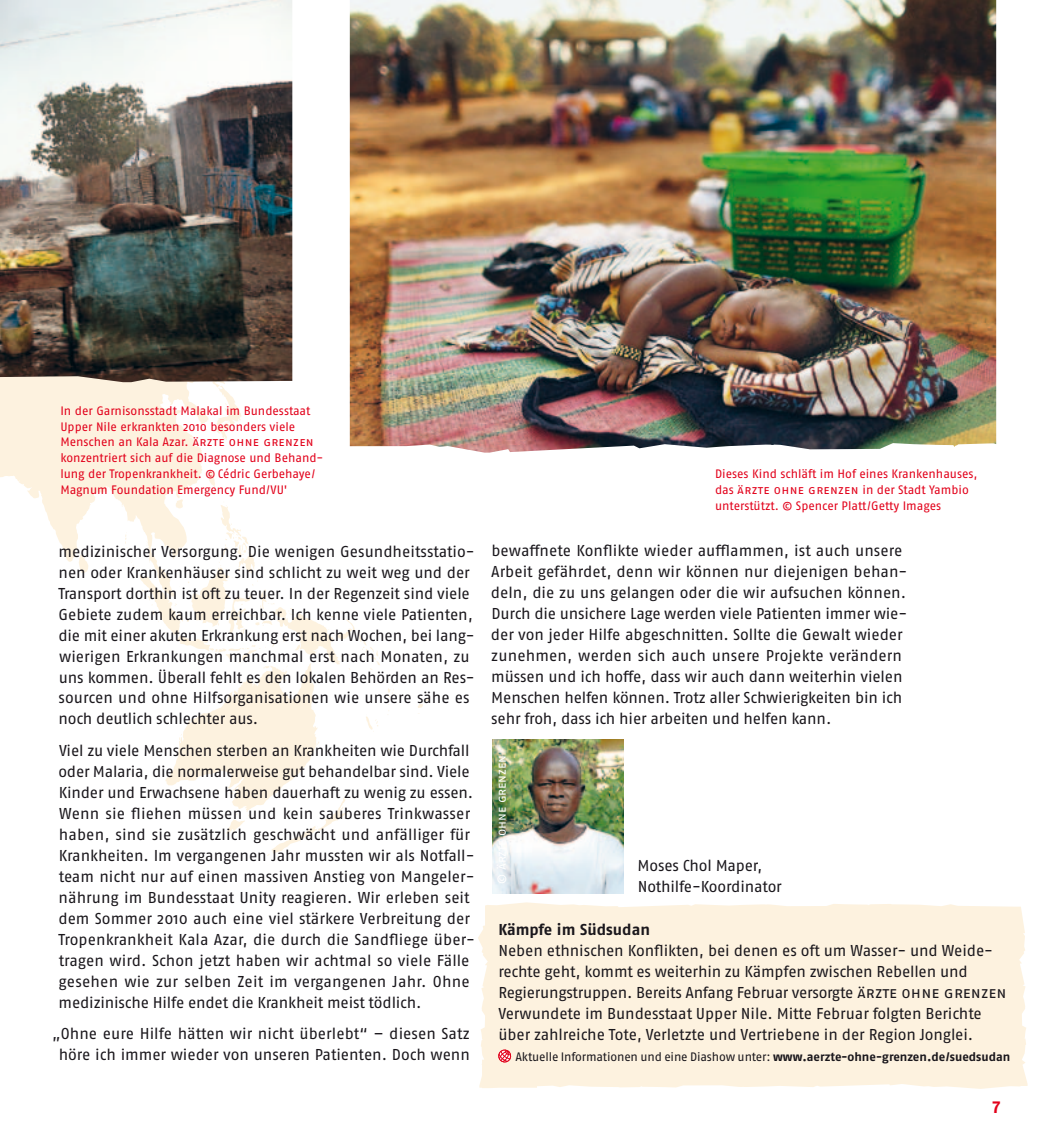
<style>
.page{position:relative;width:1042px;height:1141px;background:#fff}
.page>*{position:absolute;margin:0;border:0;box-sizing:border-box;transform-origin:0 0}
.t1{font:700 17.5px "Fago OT";color:#e2001a}
.t2{font:15.75px/21px "Fago OT";letter-spacing:-.005em;color:#1a171c}
.t3{font:700 15.75px "Fago OT";color:#1a171c}
.t4{font:12.25px/15.8px "Fago OT";color:#e2001a}
.t5{font:12.25px "Fago OT";letter-spacing:-.01em;color:#1a171c}
.t6{font:12.25px "Fago OT";color:#fff}
.s1{font-weight:700}
</style>
<div class="page">
<svg style="left:0;top:382px;width:202px;height:186px;fill:#fdf2df"></svg>
<svg style="left:166px;top:382px;width:75px;height:58px"></svg>
<svg style="left:209px;top:470px;width:6px;height:17px"></svg>
<svg style="left:125px;top:532px;width:2px;height:16px"></svg>
<svg style="left:128px;top:556px;width:6px;height:12px"></svg>
<svg style="left:77px;top:553px;width:11px;height:20px"></svg>
<svg style="left:388px;top:688px;width:6px;height:23px"></svg>
<svg style="left:418px;top:698px;width:12px;height:16px"></svg>
<svg style="left:140px;top:494px;width:240px;height:362px"></svg>
<img style="left:350px;top:0;width:646px;height:453px">
<img style="left:0;top:0;width:292px;height:382px">
<div style="left:478px;top:902px;width:549px;height:187px;background:#fdf2df"></div>
<img style="left:492px;top:740px;width:131px;height:153px">
<svg style="left:498px;top:1049px;width:14px;height:14px"></svg>
<p class="t4" style="left:60px;top:405px;width:265px">In der Garnisonsstadt Malakal im Bundesstaat Upper Nile erkrankten 2010 besonders viele Menschen an Kala Azar. ärzte ohne grenzen kon zentriert sich auf die Diagnose und Behand&shy;lung der Tropenkrankheit. © Cédric Gerbehaye/ Magnum Foundation Emergency Fund/VU'</p>
<p class="t2" style="left:58px;top:543px;width:418px">medizinischer Versorgung. Die wenigen Gesundheitsstatio&shy;nen oder Krankenhäuser sind schlicht zu weit weg und der Transport dorthin ist oft zu teuer. In der Regenzeit sind viele Gebiete zudem kaum erreichbar. Ich kenne viele Patienten, die mit einer akuten Erkrankung erst nach Wochen, bei lang&shy;wierigen Erkrankungen manchmal erst nach Monaten, zu uns kommen. Überall fehlt es den lokalen Behörden an Res&shy;sourcen und ohne Hilfsorganisationen wie unsere sähe es noch deutlich schlechter aus.</p>
<p class="t2" style="left:58px;top:742px;width:418px">Viel zu viele Menschen sterben an Krankheiten wie Durchfall oder Malaria, die normalerweise gut behandelbar sind. Viele Kinder und Erwachsene haben dauerhaft zu wenig zu essen.<br>Wenn sie fliehen müssen und kein sauberes Trinkwasser haben, sind sie zusätzlich geschwächt und anfälliger für Krankheiten. Im vergangenen Jahr mussten wir als Notfall&shy;team nicht nur auf einen massiven Anstieg von Mangeler&shy;nährung im Bundesstaat Unity reagieren. Wir erleben seit dem Sommer 2010 auch eine viel stärkere Verbreitung der Tropenkrankheit Kala Azar, die durch die Sandfliege über&shy;tragen wird. Schon jetzt haben wir achtmal so viele Fälle gesehen wie zur selben Zeit im vergangenen Jahr. Ohne medizinische Hilfe endet die Krankheit meist tödlich.</p>
<p class="t2" style="left:52px;top:1026px;width:419px;text-align:center">„Ohne eure Hilfe hätten wir nicht überlebt“ – diesen Satz höre ich immer wieder von unseren Patienten. Doch wenn</p>
<p class="t4" style="left:715px;top:468px;width:264px">Dieses Kind schläft im Hof eines Krankenhauses, das ärzte ohne grenzen in der Stadt Yambio unterstützt. © Spencer Platt/Getty Images</p>
<p class="t2" style="left:491px;top:543px;width:418px">bewaffnete Konflikte wieder aufflammen, ist auch unsere Arbeit gefährdet, denn wir können nur diejenigen behan&shy;deln, die zu uns gelangen oder die wir aufsuchen können.<br>Durch die unsichere Lage werden viele Patienten immer wie&shy;der von jeder Hilfe abgeschnitten. Sollte die Gewalt wieder zunehmen, werden sich auch unsere Projekte verändern müssen und ich hoffe, dass wir auch dann weiterhin vielen Menschen helfen können. Trotz aller Schwierigkeiten bin ich sehr froh, dass ich hier arbeiten und helfen kann.</p>
<p class="t6" style="left:497px;top:884px;width:130px;rotate:-90deg">© ärzte ohne grenzen</p>
<p class="t3" style="left:498px;top:923px;width:153px">Kämpfe im Südsudan</p>
<p class="t2" style="left:498px;top:942px;width:510px">Neben ethnischen Konflikten, bei denen es oft um Wasser- und Weide&shy;rechte geht, kommt es weiterhin zu Kämpfen zwischen Rebellen und Regierungstruppen. Bereits Anfang Februar versorgte ärzte ohne grenzen Verwundete im Bundesstaat Upper Nile. Mitte Februar folgten Berichte über zahlreiche Tote, Verletzte und Vertriebene in der Region Jonglei.</p>
<p class="t5" style="left:515px;top:1052px;width:496px">Aktuelle Informationen und eine Diashow unter: <span class="s1">www.aerzte-ohne-grenzen.de/suedsudan</span></p>
<p class="t2" style="left:637px;top:858px;width:146px">Moses Chol Maper,<br>Nothilfe-Koordinator</p>
<p class="t1" style="left:992px;top:1101px;width:9px">7</p>
</div>
